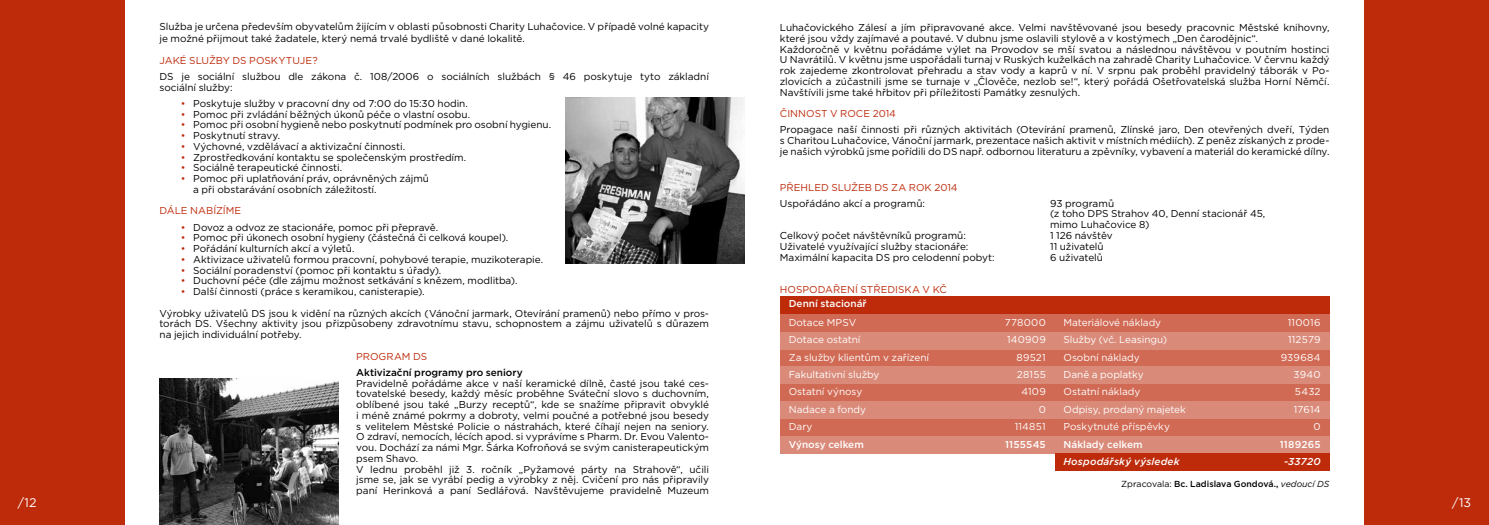
<style>
.page{position:relative;width:1489px;height:525px;background:#fff}
.page>*{position:absolute;margin:0;border:0;box-sizing:border-box;transform-origin:0 0}
.t1{font:12.5px "Gotham";color:#fff}
.t2{font:10px/10.8px "Gotham";letter-spacing:-.005em;color:#000}
.t3{font:10px "Gotham";letter-spacing:-.005em;color:#fff}
.t4{font:10px "Gotham";letter-spacing:-.005em;color:#bd2b0b}
.t5{font:500 10px "Gotham";color:#fff}
.t6{font:500 10px "Gotham";color:#000}
.t7{font:italic 500 10px "Gotham";letter-spacing:.02em;color:#fff}
.t8{font:500 10px "Gotham";letter-spacing:.02em;color:#fff}
.t9{font:500 8.75px "Gotham";letter-spacing:.005em;color:#000}
.s1{color:#bd2b0b}
.s2{font-weight:400}
.s3{font-weight:400;font-style:italic}
</style>
<div class="page">
<div style="left:1364px;top:0;width:124px;height:524px;background:#bd2b0b"></div>
<div style="left:780px;top:295px;width:549px;height:18px;background:#bd2b0b"></div>
<div style="left:780px;top:314px;width:549px;height:18px;background:#d16a54"></div>
<div style="left:780px;top:349px;width:549px;height:17px;background:#d16a54"></div>
<div style="left:780px;top:383px;width:549px;height:18px;background:#d16a54"></div>
<div style="left:780px;top:418px;width:549px;height:18px;background:#d16a54"></div>
<div style="left:780px;top:331px;width:549px;height:18px;background:#da8a79"></div>
<div style="left:780px;top:366px;width:549px;height:18px;background:#da8a79"></div>
<div style="left:780px;top:401px;width:549px;height:17px;background:#da8a79"></div>
<div style="left:780px;top:436px;width:549px;height:17px;background:#da8a79"></div>
<div style="left:1054px;top:453px;width:275px;height:18px;background:#bd2b0b"></div>
<div style="left:0;top:0;width:124px;height:524px;background:#bd2b0b"></div>
<img style="left:159px;top:378px;width:179px;height:146px">
<img style="left:565px;top:97px;width:179px;height:166px">
<p class="t1" style="left:18px;top:494px;width:20px">/12</p>
<p class="t2" style="left:159px;top:20px;width:551px;line-height:12px">Služba je určena především obyvatelům žijícím v oblasti působnosti Charity Luhačovice. V případě volné kapacity je možné přijmout také žadatele, který nemá trvalé bydliště v dané lokalitě.</p>
<p class="t4" style="left:159px;top:54px;width:38px">Jaké služb</p>
<p class="t4" style="left:223px;top:54px;width:35px">y DS posk</p>
<p class="t4" style="left:278px;top:54px;width:15px">ytuj</p>
<p class="t4" style="left:305px;top:54px;width:14px">e?</p>
<p class="t2" style="left:159px;top:71px;width:551px">DS je sociální službou dle zákona č. 108/2006 o sociálních službách § 46 poskytuje tyto základní sociální služby:</p>
<p class="t2" style="left:181px;top:98px;width:289px"><span class="s1">•</span> Poskytuje služby v pracovní dny od 7:00 do 15:30 hodin.</p>
<p class="t2" style="left:181px;top:108px;width:291px"><span class="s1">•</span> Pomoc při zvládání běžných úkonů péče o vlastní osobu.</p>
<p class="t2" style="left:181px;top:119px;width:372px"><span class="s1">•</span> Pomoc při osobní hygieně nebo poskytnutí podmínek pro osobní hygienu.</p>
<p class="t2" style="left:181px;top:130px;width:101px"><span class="s1">•</span> Poskytnutí stravy.</p>
<p class="t2" style="left:181px;top:141px;width:226px"><span class="s1">•</span> Výchovné, vzdělávací a aktivizační činnosti.</p>
<p class="t2" style="left:181px;top:151px;width:287px"><span class="s1">•</span> Zprostředkování kontaktu se společenským prostředím.</p>
<p class="t2" style="left:181px;top:162px;width:163px"><span class="s1">•</span> Sociálně terapeutické činnosti.</p>
<p class="t2" style="left:193px;top:173px;width:237px;text-indent:-12px"><span class="s1">•</span> Pomoc při uplatňování práv, oprávněných zájmů a při obstarávání osobních záležitostí.</p>
<p class="t4" style="left:159px;top:204px;width:83px">Dále nab ízím e</p>
<p class="t2" style="left:181px;top:221px;width:259px"><span class="s1">•</span> Dovoz a odvoz ze stacionáře, pomoc při přepravě.</p>
<p class="t2" style="left:181px;top:232px;width:329px"><span class="s1">•</span> Pomoc při úkonech osobní hygieny (částečná či celková koupel).</p>
<p class="t2" style="left:181px;top:243px;width:175px"><span class="s1">•</span> Pořádání kulturních akcí a výletů.</p>
<p class="t2" style="left:181px;top:253px;width:364px"><span class="s1">•</span> Aktivizace uživatelů formou pracovní, pohybové terapie, muzikoterapie.</p>
<p class="t2" style="left:181px;top:264px;width:262px"><span class="s1">•</span> Sociální poradenství (pomoc při kontaktu s úřady).</p>
<p class="t2" style="left:181px;top:275px;width:338px"><span class="s1">•</span> Duchovní péče (dle zájmu možnost setkávání s knězem, modlitba).</p>
<p class="t2" style="left:159px;top:280px;width:551px;line-height:21.5px;text-indent:21px"><span class="s1">•</span> Další činnosti (práce s keramikou, canisterapie).<br>Výrobky uživatelů DS jsou k vidění na různých akcích (Vánoční jarmark, Otevírání pramenů) nebo přímo v pros-</p>
<p class="t2" style="left:159px;top:318px;width:551px">torách DS. Všechny aktivity jsou přizpůsobeny zdravotnímu stavu, schopnostem a zájmu uživatelů s důrazem na jejich individuální potřeby.</p>
<p class="t4" style="left:356px;top:349px;width:16px">Program</p>
<p class="t4" style="left:413px;top:349px;width:16px">DS</p>
<p class="t6" style="left:356px;top:365px;width:168px">Aktivizační programy pro seniory</p>
<p class="t2" style="left:356px;top:377px;width:354px">Pravidelně pořádáme akce v naší keramické dílně, časté jsou také ces&shy;tovatelské besedy, každý měsíc proběhne Sváteční slovo s duchovním, oblíbené jsou také „Burzy receptů“, kde se snažíme připravit obvyklé i méně známé pokrmy a dobroty, velmi poučné a potřebné jsou besedy s velitelem Městské Policie o nástrahách, které číhají nejen na seniory.<br>O zdraví, nemocích, lécích apod. si vyprávíme s Pharm. Dr. Evou Valento&shy;vou. Dochází za námi Mgr. Šárka Kofroňová se svým canisterapeutickým psem Shavo.<br>V lednu proběhl již 3. ročník „Pyžamové párty na Strahově“, učili jsme se, jak se vyrábí pedig a výrobky z něj. Cvičení pro nás připravily paní Herinková a paní Sedlářová. Navštěvujeme pravidelně Muzeum</p>
<p class="t2" style="left:780px;top:22px;width:551px">Luhačovického Zálesí a jím připravované akce. Velmi navštěvované jsou besedy pracovnic Městské knihovny, které jsou vždy zajímavé a poutavé. V dubnu jsme oslavili stylově a v kostýmech „Den čarodějnic“.<br>Každoročně v květnu pořádáme výlet na Provodov se mší svatou a následnou návštěvou v poutním hostinci U Navrátilů. V květnu jsme uspořádali turnaj v Ruských kuželkách na zahradě Charity Luhačovice. V červnu každý rok zajedeme zkontrolovat přehradu a stav vody a kaprů v ní. V srpnu pak proběhl pravidelný táborák v Po&shy;zlovicích a zúčastnili jsme se turnaje v „Člověče, nezlob se!“, který pořádá Ošetřovatelská služba Horní N ěmčí.<br>N avštívili jsme také hřbitov při příležitosti Památky zesnulých.</p>
<p class="t4" style="left:780px;top:107px;width:35px">Činnost</p>
<p class="t4" style="left:830px;top:107px;width:19px">v roc</p>
<p class="t4" style="left:863px;top:107px;width:34px">e 2014</p>
<p class="t2" style="left:780px;top:124px;width:551px;text-align:justify">Propagace naší činnosti při různých aktivitách (Otevírání pramenů, Zlínské jaro, Den otevřených dveří, Týden s Charitou Luhačovice, Vánoční jarmark, prezentace našich aktivit v místních médiích). Z peněz získaných z prode&shy;je našich výrobků jsme pořídili do DS např. odbornou literaturu a zpěvníky, vybavení a materiál do keramické dílny.</p>
<p class="t4" style="left:780px;top:180px;width:59px">Přehled služ</p>
<p class="t4" style="left:858px;top:180px;width:59px">eb DS za rok</p>
<p class="t4" style="left:934px;top:180px;width:25px">2014</p>
<p class="t2" style="left:780px;top:197px;width:147px">Uspořádáno akcí a programů:</p>
<p class="t2" style="left:1050px;top:197px;width:217px">93 programů<br>(z toho DPS Strahov 40, Denní stacionář 45, mimo Luhačovice 8)</p>
<p class="t2" style="left:780px;top:230px;width:187px">Celkový počet návštěvníků programů:</p>
<p class="t2" style="left:1050px;top:230px;width:64px">1 126 návštěv</p>
<p class="t2" style="left:780px;top:240px;width:190px">Uživatelé využívající služby stacionáře:</p>
<p class="t2" style="left:1050px;top:240px;width:55px">11 uživatelů</p>
<p class="t2" style="left:780px;top:251px;width:216px">Maximální kapacita DS pro celodenní pobyt:</p>
<p class="t2" style="left:1050px;top:251px;width:54px">6 uživatelů</p>
<p class="t4" style="left:780px;top:283px;width:17px">Hospoda</p>
<p class="t4" style="left:833px;top:283px;width:73px">ření střediska</p>
<p class="t4" style="left:922px;top:283px;width:24px">v Kč</p>
<p class="t5" style="left:788px;top:297px;width:79px">Denní stacionář</p>
<p class="t3" style="left:788px;top:316px;width:69px">Dotace MPSV</p>
<p class="t3" style="left:788px;top:350px;width:142px">Za služby klientům v zařízení</p>
<p class="t3" style="left:788px;top:385px;width:75px">Ostatní výnosy</p>
<p class="t3" style="left:788px;top:419px;width:25px">Dary</p>
<p class="t3" style="left:788px;top:333px;width:73px">Dotace ostatní</p>
<p class="t3" style="left:788px;top:368px;width:92px">Fakultativní služby</p>
<p class="t3" style="left:788px;top:402px;width:79px">Nadace a fondy</p>
<p class="t5" style="left:788px;top:437px;width:77px">Výnosy celkem</p>
<p class="t3" style="left:1004px;top:316px;width:43px">778000</p>
<p class="t3" style="left:1016px;top:350px;width:31px">89521</p>
<p class="t3" style="left:1021px;top:385px;width:26px">4109</p>
<p class="t3" style="left:1014px;top:419px;width:33px">114851</p>
<p class="t3" style="left:1006px;top:333px;width:40px">140909</p>
<p class="t3" style="left:1016px;top:368px;width:30px">28155</p>
<p class="t3" style="left:1038px;top:402px;width:9px">0</p>
<p class="t5" style="left:1005px;top:437px;width:42px">1155545</p>
<p class="t3" style="left:1063px;top:316px;width:99px">Materiálové náklady</p>
<p class="t3" style="left:1063px;top:350px;width:78px">Osobní náklady</p>
<p class="t3" style="left:1063px;top:385px;width:78px">Ostatní náklady</p>
<p class="t3" style="left:1063px;top:419px;width:108px">Poskytnuté příspěvky</p>
<p class="t3" style="left:1063px;top:333px;width:105px">Služby (vč. Leasingu)</p>
<p class="t3" style="left:1063px;top:368px;width:82px">Daně a poplatky</p>
<p class="t3" style="left:1063px;top:402px;width:124px">Odpisy, prodaný majetek</p>
<p class="t5" style="left:1063px;top:437px;width:81px">Náklady celkem</p>
<p class="t7" style="left:1063px;top:455px;width:118px">Hospodářský výsledek</p>
<p class="t3" style="left:1287px;top:316px;width:34px">110016</p>
<p class="t3" style="left:1280px;top:350px;width:41px">939684</p>
<p class="t3" style="left:1294px;top:385px;width:27px">5432</p>
<p class="t3" style="left:1313px;top:419px;width:9px">0</p>
<p class="t3" style="left:1287px;top:333px;width:34px">112579</p>
<p class="t3" style="left:1293px;top:368px;width:29px">3940</p>
<p class="t3" style="left:1293px;top:402px;width:28px">17614</p>
<p class="t8" style="left:1279px;top:437px;width:42px">1189265</p>
<p class="t7" style="left:1283px;top:455px;width:38px">-33720</p>
<p class="t9" style="left:1121px;top:478px;width:210px"><span class="s2">Zpracovala:</span> Bc. Ladislava Gondová., <span class="s3">vedoucí DS</span></p>
<p class="t1" style="left:1452px;top:494px;width:20px">/13</p>
</div>
